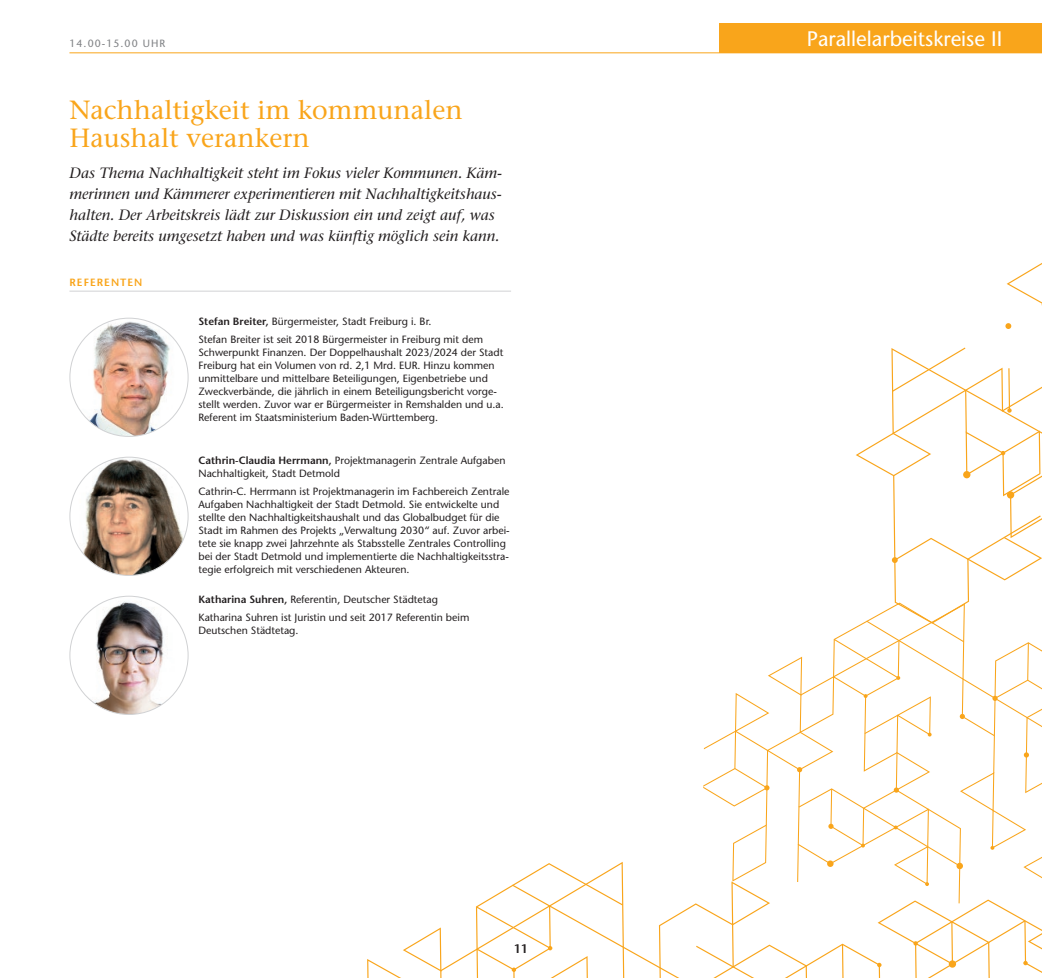
<style>
.page{position:relative;width:1042px;height:978px;background:#fff}
.page>*{position:absolute;margin:0;border:0;box-sizing:border-box;transform-origin:0 0}
.Titel-02-Orange{font:500 26.25px/28px "Stone Serif Std";color:#f9a51b}
.Rubrik-Titel{font:500 21px "Stone Sans Std";color:#fff}
.Teaser{font:italic 500 14.88px/21px "Stone Serif Std";color:#231f20}
.t1{font:600 12.25px "Stone Sans Std";color:#231f20}
.StoneSans-Medium-6pt{font:500 10.5px/13px "Stone Sans Std";color:#231f20}
.StoneSans-Medium-6pt_-_bis_Komma_fett{font:500 10.5px/13px "Stone Sans Std";color:#231f20}
.Rubrik-Datum_Zeit{font:500 10.5px "Stone Sans Std";letter-spacing:.1em;color:#808285}
.Linie-Referent_usw{font:600 10.5px "Stone Sans Std";letter-spacing:.1em;color:#f9a51b}
.s1{font-weight:600}
</style>
<div class="page">
<hr style="left:69px;top:52px;width:973px;height:1px;background:#f9a51b">
<div style="left:719px;top:23px;width:323px;height:30px;background:#f9a51b"></div>
<svg style="left:1006px;top:263px;width:36px;height:43px"></svg>
<svg style="left:1005px;top:323px;width:6px;height:6px"></svg>
<svg style="left:367px;top:347px;width:675px;height:630px"></svg>
<img style="left:70px;top:318px;width:118px;height:118px;border-radius:59px">
<img style="left:71px;top:597px;width:116px;height:117px">
<hr style="left:69px;top:290px;width:442px;height:1px;background:#d1d2d4">
<img style="left:70px;top:457px;width:118px;height:118px;border-radius:59px">
<p class="Rubrik-Datum_Zeit" style="left:69px;top:38px;width:97px">14.00-15.00 UHR</p>
<p class="Rubrik-Titel" style="left:807px;top:26px;width:197px">Parallelarbeitskreise II</p>
<p class="Titel-02-Orange" style="left:69px;top:95px;width:395px">Nachhaltigkeit im kommunalen<br>Haushalt verankern</p>
<p class="Teaser" style="left:69px;top:162px;width:434px">Das Thema Nachhaltigkeit steht im Fokus vieler Kommunen. Käm&shy;merinnen und Kämmerer experimentieren mit Nachhaltigkeitshaus&shy;halten. Der Arbeitskreis lädt zur Diskussion ein und zeigt auf, was Städte bereits umgesetzt haben und was künftig möglich sein kann.</p>
<p class="Linie-Referent_usw" style="left:69px;top:276px;width:75px">REFERENTEN</p>
<p class="StoneSans-Medium-6pt_-_bis_Komma_fett" style="left:198px;top:315px;width:235px"><span class="s1">Stefan Breiter,</span> Bürgermeister, Stadt Freiburg i. Br.</p>
<p class="StoneSans-Medium-6pt" style="left:198px;top:333px;width:307px">Stefan Breiter ist seit 2018 Bürgermeister in Freiburg mit dem Schwerpunkt Finanzen. Der Doppelhaushalt 2023/2024 der Stadt Freiburg hat ein Volumen von rd. 2,1 Mrd. EUR. Hinzu kommen unmittelbare und mittelbare Beteiligungen, Eigenbetriebe und Zweckverbände, die jährlich in einem Beteiligungsbericht vorge&shy;stellt werden. Zuvor war er Bürgermeister in Remshalden und u.a.<br>Referent im Staatsministerium Baden-Württemberg.</p>
<p class="StoneSans-Medium-6pt_-_bis_Komma_fett" style="left:198px;top:454px;width:308px"><span class="s1">Cathrin-Claudia Herrmann,</span> Projektmanagerin Zentrale Aufgaben<br>Nachhaltigkeit, Stadt Detmold</p>
<p class="StoneSans-Medium-6pt" style="left:198px;top:485px;width:313px">Cathrin-C. Herrmann ist Projektmanagerin im Fachbereich Zentrale Aufgaben Nachhaltigkeit der Stadt Detmold. Sie entwickelte und stellte den Nachhaltigkeitshaushalt und das Globalbudget für die Stadt im Rahmen des Projekts „Verwaltung 2030“ auf. Zuvor arbei&shy;tete sie knapp zwei Jahrzehnte als Stabsstelle Zentrales Controlling bei der Stadt Detmold und implementierte die Nachhaltigkeitsstra&shy;tegie erfolgreich mit verschiedenen Akteuren.</p>
<p class="StoneSans-Medium-6pt_-_bis_Komma_fett" style="left:198px;top:593px;width:241px"><span class="s1">Katharina Suhren,</span> Referentin, Deutscher Städtetag</p>
<p class="StoneSans-Medium-6pt" style="left:198px;top:611px;width:272px">Katharina Suhren ist Juristin und seit 2017 Referentin beim<br>Deutschen Städtetag.</p>
<p class="t1" style="left:514px;top:941px;width:16px">11</p>
</div>
